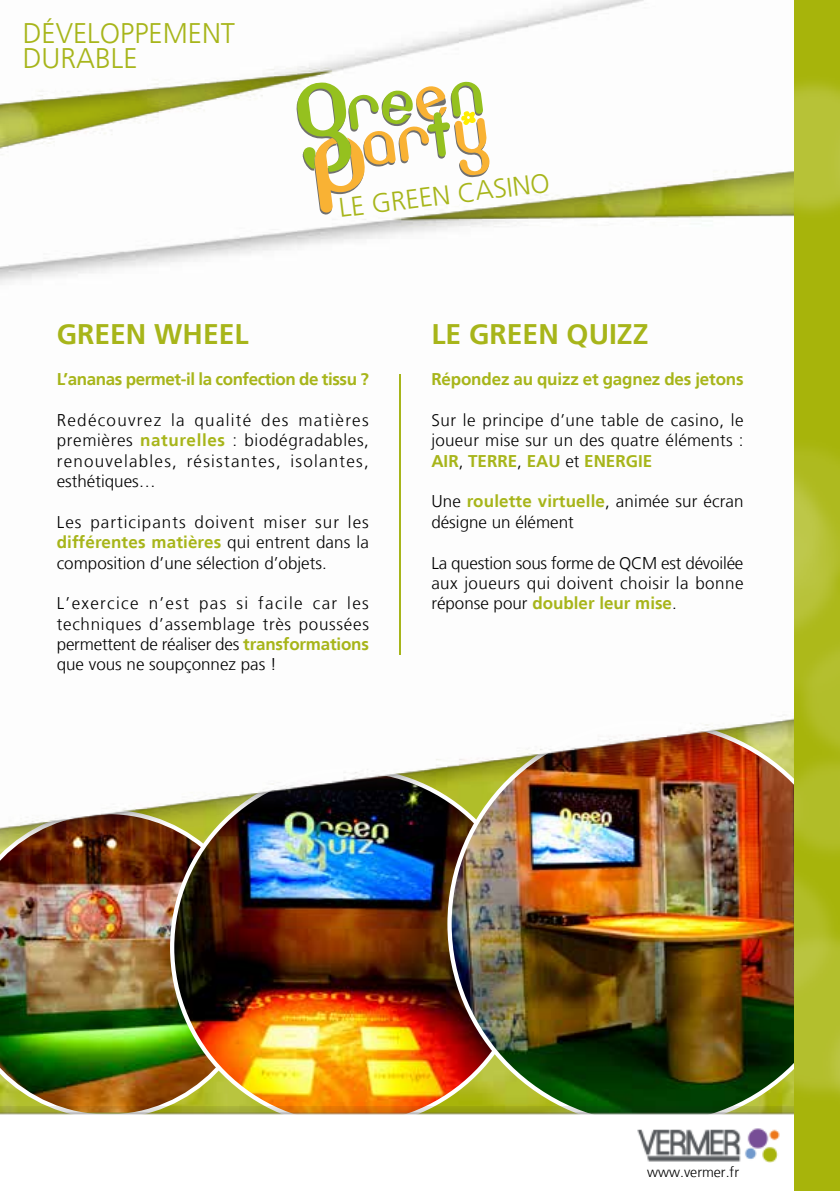
<style>
.page{position:relative;width:840px;height:1191px;background:#fff}
.page>*{position:absolute;margin:0;border:0;box-sizing:border-box;transform-origin:0 0}
.t1{font:700 28.2px "Frutiger LT";color:#a7b51a}
.t2{font:300 28.2px/25.4px "Frutiger LT";color:#a7b51a}
.t3{font:300 26.8px "Frutiger LT";color:#a7b51a}
.t4{font:300 17px/20.4px "Frutiger LT";letter-spacing:.015em;color:#000;text-align:justify}
.t5{font:700 17px "Frutiger LT";letter-spacing:-.025em;color:#a7b51a}
.t6{font:300 14.2px "Frutiger LT";color:#000}
.s1{font-weight:700;color:#a7b51a}
</style>
<div class="page">
<img style="left:0;top:848px;width:172px;height:258px">
<img style="left:172px;top:848px;width:275px;height:258px">
<img style="left:447px;top:848px;width:347px;height:258px">
<img style="left:0;top:0;width:794px;height:848px">
<img style="left:0;top:1106px;width:794px;height:57px">
<img style="left:635px;top:1127px;width:145px;height:35px">
<hr style="left:399px;top:374px;width:1px;height:280px;background:#a7b51a">
<img style="left:794px;top:0;width:45px;height:1191px">
<svg style="left:296px;top:81px;width:193px;height:134px"></svg>
<h1 class="t2" style="left:23px;top:21px;width:214px">DÉVELOPPEMENT<br>DURABLE</h1>
<h2 class="t3" style="left:337px;top:193px;width:213px;rotate:-7deg">LE GREEN CASINO</h2>
<h1 class="t1" style="left:57px;top:318px;width:193px">GREEN WHEEL</h1>
<p class="t5" style="left:57px;top:369px;width:313px">L’ananas permet-il la confection de tissu ?</p>
<p class="t4" style="left:57px;top:410px;width:313px">Redécouvrez la qualité des matières premières <span class="s1">naturelles</span> : biodégradables, renouvelables, résistantes, isolantes, esthétiques…</p>
<p class="t4" style="left:57px;top:512px;width:313px">Les participants doivent miser sur les <span class="s1">différentes matières</span> qui entrent dans la composition d’une sélection d’objets.</p>
<p class="t4" style="left:57px;top:593px;width:313px">L’exercice n’est pas si facile car les techniques d’assemblage très poussées permettent de réaliser des <span class="s1">transformations </span>que vous ne soupçonnez pas !</p>
<h1 class="t1" style="left:431px;top:318px;width:218px">LE GREEN QUIZZ</h1>
<p class="t5" style="left:431px;top:369px;width:313px">Répondez au quizz et gagnez des jetons</p>
<p class="t4" style="left:431px;top:410px;width:313px">Sur le principe d’une table de casino, le joueur mise sur un des quatre éléments :<br><span class="s1">AIR</span>, <span class="s1">TERRE</span>, <span class="s1">EAU</span> et <span class="s1">ENERGIE</span></p>
<p class="t4" style="left:431px;top:491px;width:313px">Une <span class="s1">roulette virtuelle</span>, animée sur écran désigne un élément</p>
<p class="t4" style="left:431px;top:553px;width:313px">La question sous forme de QCM est dévoilée aux joueurs qui doivent choisir la bonne réponse pour <span class="s1">doubler leur mise</span>.</p>
<p class="t6" style="left:646px;top:1163px;width:93px">www.vermer.fr</p>
</div>
